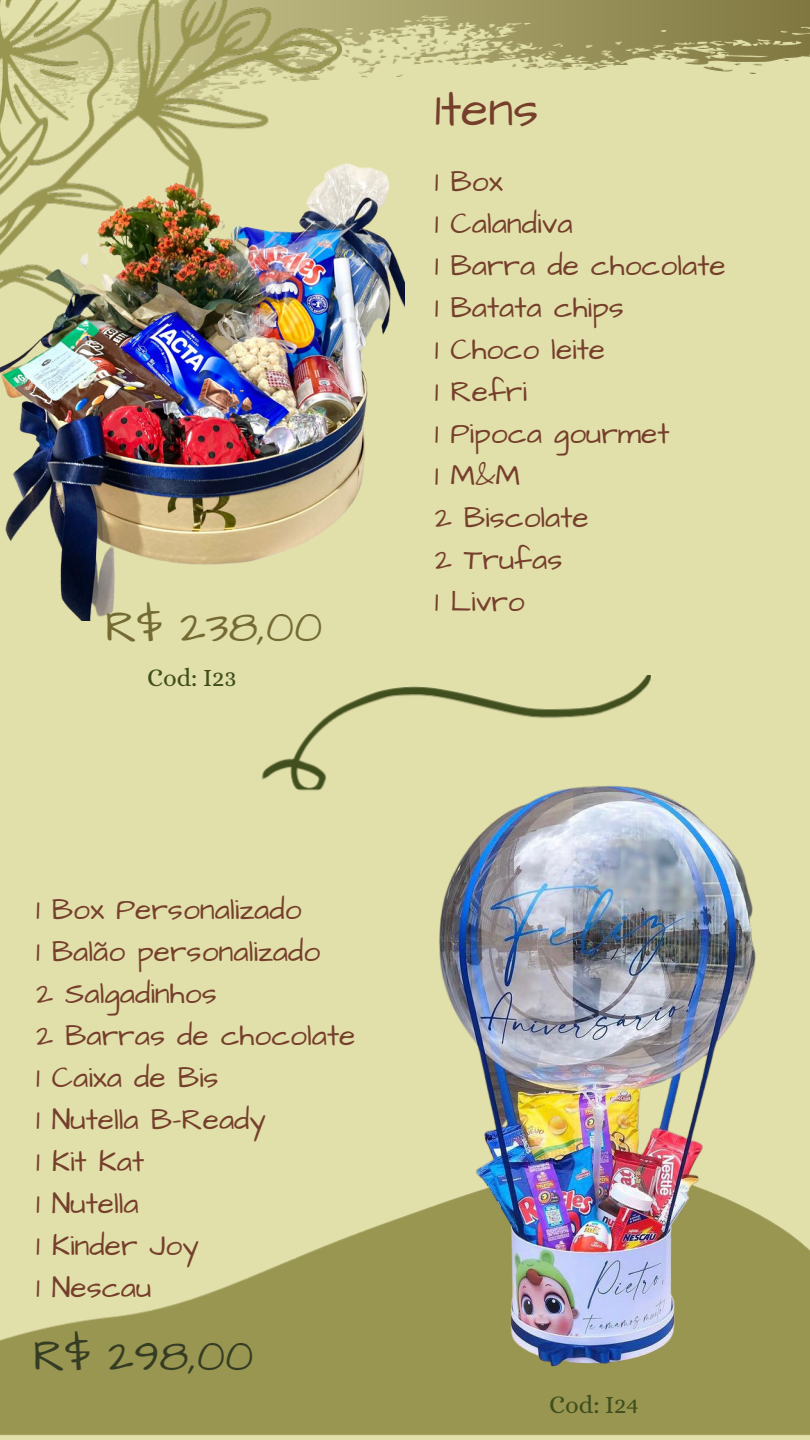
<style>
.page{position:relative;width:810px;height:1440px;background:#e2e0aa}
.page>*{position:absolute;margin:0;border:0;box-sizing:border-box;transform-origin:0 0}
.t1{font:50px "Architects Daughter";color:#753f2c}
.t2{font:45px "Architects Daughter";color:#353c24}
.t3{font:45px "Architects Daughter";color:#746a33}
.t4{font:30px/42px "Architects Daughter";color:#753f2c}
.t5{font:25px "Alice";color:#404f1d}
</style>
<div class="page">
<img style="left:0;top:1211px;width:810px;height:225px">
<img style="left:342px;top:0;width:468px;height:78px">
<img style="left:0;top:0;width:342px;height:124px">
<img style="left:33px;top:0;width:49px;height:124px">
<img style="left:5px;top:0;width:6px;height:124px">
<img style="left:40px;top:68px;width:35px;height:13px">
<img style="left:261px;top:675px;width:389px;height:116px">
<img style="left:418px;top:762px;width:381px;height:611px">
<img style="left:0;top:124px;width:405px;height:496px">
<p class="t3" style="left:105px;top:596px;width:219px">R$ 238,00</p>
<p class="t5" style="left:147px;top:663px;width:91px">Cod: I23</p>
<p class="t1" style="left:435px;top:75px;width:105px">1tens</p>
<p class="t4" style="left:435px;top:161px;width:70px">1 Box</p>
<p class="t4" style="left:435px;top:203px;width:139px">1 Calandiva</p>
<p class="t4" style="left:435px;top:245px;width:293px">1 Barra de chocolate<br>1 Batata chips</p>
<p class="t4" style="left:435px;top:329px;width:172px">1 Choco leite</p>
<p class="t4" style="left:435px;top:371px;width:94px">1 Refri</p>
<p class="t4" style="left:435px;top:413px;width:236px">1 Pipoca gourmet</p>
<p class="t4" style="left:435px;top:455px;width:87px">1 M&amp;M</p>
<p class="t4" style="left:435px;top:497px;width:156px">2 Biscolate</p>
<p class="t4" style="left:435px;top:539px;width:129px">2 Trufas</p>
<p class="t4" style="left:435px;top:581px;width:92px">1 Livro</p>
<p class="t4" style="left:36px;top:889px;width:267px">1 Box Personalizado</p>
<p class="t4" style="left:36px;top:931px;width:286px">1 Balão personalizado</p>
<p class="t4" style="left:36px;top:973px;width:182px">2 Salgadinhos</p>
<p class="t4" style="left:36px;top:1015px;width:321px">2 Barras de chocolate<br>1 Caixa de Bis</p>
<p class="t4" style="left:36px;top:1099px;width:232px">1 Nutella B-Ready</p>
<p class="t4" style="left:36px;top:1141px;width:110px">1 Kit Kat</p>
<p class="t4" style="left:36px;top:1183px;width:104px">1 Nutella</p>
<p class="t4" style="left:36px;top:1225px;width:164px">1 Kinder Joy</p>
<p class="t4" style="left:36px;top:1267px;width:117px">1 Nescau</p>
<p class="t2" style="left:33px;top:1326px;width:222px">R$ 298,00</p>
<p class="t5" style="left:549px;top:1391px;width:91px">Cod: I24</p>
</div>
